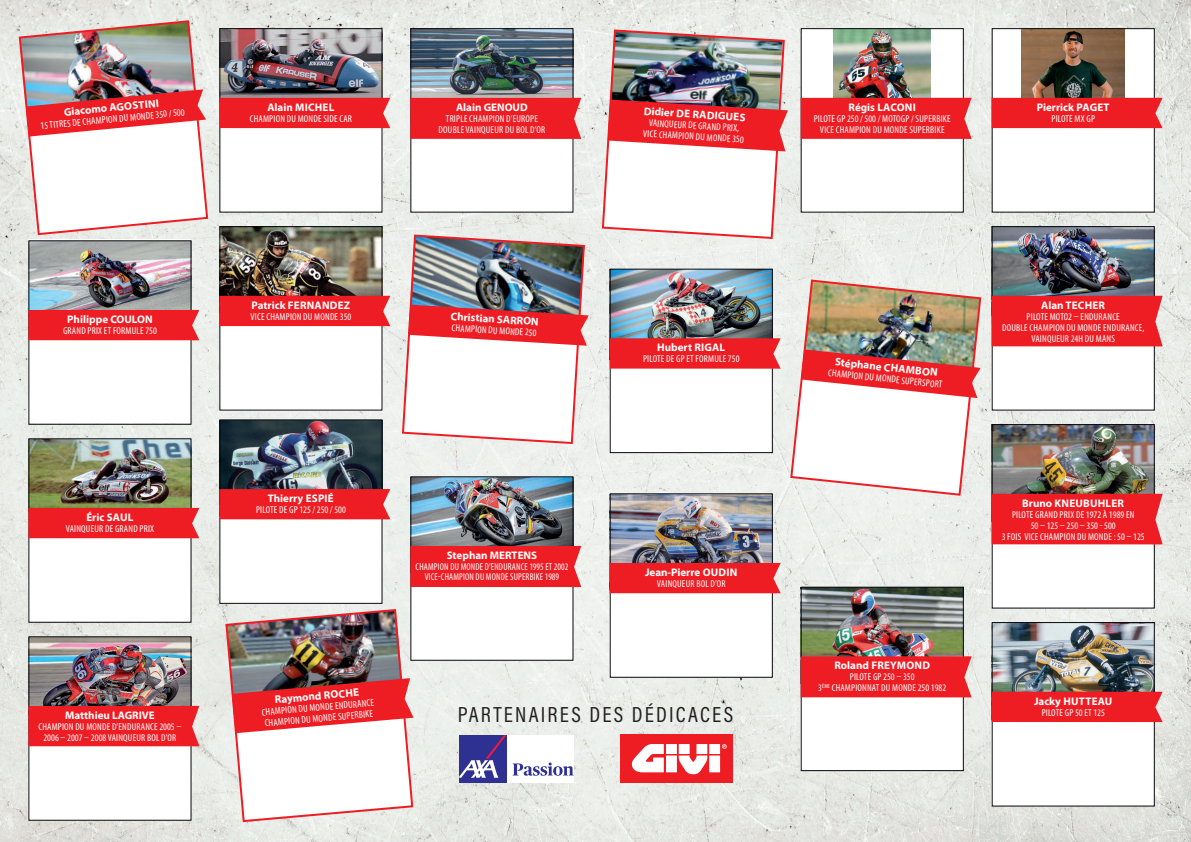
<style>
.page{position:relative;width:1191px;height:842px;background:#fff}
.page>*{position:absolute;margin:0;border:0;box-sizing:border-box;transform-origin:0 0}
.t1{font:22px "Acumin Pro Cond";letter-spacing:.1em;color:#231f20}
.t2{font:700 11px "Myriad Pro";color:#fff}
.t3{font:700 11px "Myriad Pro";letter-spacing:.02em;color:#fff}
.t4{font:condensed 10px/11px "Myriad Pro";letter-spacing:.02em;color:#fff;text-align:center}
.t5{font:condensed 10px/10px "Myriad Pro";letter-spacing:.02em;color:#fff;text-align:center;scale:.94 1}
.t6{font:condensed 10px "Myriad Pro";color:#fff}
</style>
<div class="page">
<img style="left:0;top:0;width:1191px;height:842px">
<div style="left:28px;top:240px;width:162px;height:183px;background:#fff"></div>
<div style="left:28px;top:438px;width:162px;height:183px;background:#fff"></div>
<div style="left:221px;top:29px;width:162px;height:183px;background:#fff"></div>
<div style="left:220px;top:227px;width:162px;height:183px;background:#fff"></div>
<div style="left:411px;top:29px;width:162px;height:183px;background:#fff"></div>
<div style="left:801px;top:29px;width:162px;height:183px;background:#fff"></div>
<div style="left:992px;top:29px;width:162px;height:183px;background:#fff"></div>
<div style="left:991px;top:227px;width:162px;height:183px;background:#fff"></div>
<div style="left:991px;top:424px;width:162px;height:184px;background:#fff"></div>
<div style="left:991px;top:622px;width:162px;height:183px;background:#fff"></div>
<svg style="left:18px;top:19px;width:191px;height:217px;background:#e8e7e2"></svg>
<img style="left:20px;top:21px;width:187px;height:213px">
<img style="left:221px;top:30px;width:159px;height:68px">
<div style="left:219px;top:28px;width:163px;height:185px;border:1px solid #08080d"></div>
<div style="left:219px;top:98px;width:171px;height:30px;background:#ee1d23"></div>
<img style="left:412px;top:30px;width:159px;height:68px">
<div style="left:410px;top:28px;width:163px;height:185px;border:1px solid #08080d"></div>
<div style="left:410px;top:98px;width:171px;height:41px;background:#ee1d23"></div>
<img style="left:601px;top:28px;width:187px;height:212px">
<img style="left:833px;top:30px;width:98px;height:68px">
<div style="left:800px;top:98px;width:171px;height:41px;background:#ee1d23"></div>
<img style="left:1021px;top:30px;width:103px;height:68px">
<div style="left:991px;top:98px;width:171px;height:30px;background:#ee1d23"></div>
<img style="left:30px;top:242px;width:159px;height:68px">
<div style="left:28px;top:310px;width:171px;height:30px;background:#ee1d23"></div>
<img style="left:221px;top:228px;width:159px;height:68px">
<div style="left:219px;top:226px;width:163px;height:185px;border:1px solid #08080d"></div>
<div style="left:219px;top:296px;width:171px;height:30px;background:#ee1d23"></div>
<div style="left:220px;top:420px;width:162px;height:183px;background:#fff"></div>
<img style="left:221px;top:421px;width:159px;height:68px">
<div style="left:219px;top:419px;width:163px;height:185px;border:1px solid #08080d"></div>
<div style="left:219px;top:489px;width:171px;height:30px;background:#ee1d23"></div>
<div style="left:609px;top:269px;width:162px;height:184px;background:#fff"></div>
<img style="left:611px;top:271px;width:160px;height:67px">
<div style="left:609px;top:269px;width:164px;height:184px;border:1px solid #08080d"></div>
<svg style="left:609px;top:338px;width:171px;height:31px;background:#ec242a"></svg>
<img style="left:789px;top:278px;width:193px;height:219px">
<img style="left:801px;top:349px;width:179px;height:49px">
<img style="left:993px;top:228px;width:159px;height:68px">
<div style="left:991px;top:226px;width:163px;height:185px;border:1px solid #08080d"></div>
<div style="left:991px;top:296px;width:171px;height:50px;background:#ee1d23"></div>
<img style="left:30px;top:440px;width:159px;height:68px">
<div style="left:28px;top:438px;width:163px;height:185px;border:1px solid #08080d"></div>
<div style="left:28px;top:508px;width:171px;height:30px;background:#ee1d23"></div>
<img style="left:401px;top:233px;width:188px;height:212px">
<div style="left:410px;top:477px;width:163px;height:183px;background:#fff"></div>
<img style="left:412px;top:478px;width:159px;height:68px">
<div style="left:410px;top:476px;width:163px;height:185px;border:1px solid #08080d"></div>
<div style="left:410px;top:546px;width:171px;height:41px;background:#ee1d23"></div>
<div style="left:609px;top:494px;width:162px;height:183px;background:#fff"></div>
<img style="left:611px;top:495px;width:160px;height:68px">
<div style="left:609px;top:493px;width:164px;height:185px;border:1px solid #08080d"></div>
<div style="left:609px;top:563px;width:171px;height:30px;background:#ee1d23"></div>
<img style="left:993px;top:426px;width:159px;height:68px">
<div style="left:991px;top:424px;width:163px;height:185px;border:1px solid #08080d"></div>
<div style="left:991px;top:494px;width:171px;height:50px;background:#ee1d23"></div>
<div style="left:28px;top:636px;width:162px;height:183px;background:#fff"></div>
<img style="left:30px;top:638px;width:159px;height:68px">
<div style="left:28px;top:636px;width:163px;height:185px;border:1px solid #08080d"></div>
<div style="left:28px;top:706px;width:171px;height:40px;background:#ee1d23"></div>
<svg style="left:224px;top:608px;width:190px;height:215px;background:#e9e6e1"></svg>
<img style="left:227px;top:609px;width:186px;height:211px">
<div style="left:801px;top:586px;width:162px;height:184px;background:#fff"></div>
<img style="left:802px;top:589px;width:159px;height:67px">
<div style="left:800px;top:587px;width:163px;height:184px;border:1px solid #08080d"></div>
<div style="left:800px;top:656px;width:171px;height:41px;background:#ee1d23"></div>
<img style="left:993px;top:624px;width:159px;height:68px">
<div style="left:991px;top:622px;width:163px;height:184px;border:1px solid #08080d"></div>
<div style="left:991px;top:692px;width:171px;height:30px;background:#ee1d23"></div>
<div style="left:505px;top:735px;width:69px;height:47px;background:#fff"></div>
<svg style="left:512px;top:762px;width:61px;height:14px"></svg>
<div style="left:459px;top:735px;width:47px;height:47px;background:#2e3092"></div>
<svg style="left:459px;top:735px;width:47px;height:43px"></svg>
<div style="left:620px;top:734px;width:113px;height:48px;background:#ee1d23"></div>
<svg style="left:632px;top:744px;width:95px;height:30px"></svg>
<p class="t2" style="left:63px;top:105px;width:97px;rotate:-5deg">Giacomo AGOSTINI</p>
<p class="t4" style="left:40px;top:121px;width:146px;rotate:-6deg">15 TITRES DE CHAMPION DU MONDE 350 / 500</p>
<p class="t2" style="left:67px;top:312px;width:87px">Philippe COULON</p>
<p class="t4" style="left:63px;top:325px;width:95px">GRAND PRIX ET FORMULE 750</p>
<p class="t2" style="left:86px;top:510px;width:48px">Éric SAUL</p>
<p class="t4" style="left:66px;top:523px;width:90px">VAINQUEUR DE GRAND PRIX</p>
<p class="t2" style="left:65px;top:708px;width:91px">Matthieu LAGRIVE</p>
<p class="t4" style="left:38px;top:721px;width:144px">CHAMPION DU MONDE D’ENDURANCE 2005 –<br>2006 – 2007 – 2008 VAINQUEUR BOL D’OR</p>
<p class="t3" style="left:267px;top:100px;width:68px">Alain MICHEL</p>
<p class="t4" style="left:250px;top:113px;width:104px">CHAMPION DU MONDE SIDE CAR</p>
<p class="t2" style="left:456px;top:100px;width:73px">Alain GENOUD</p>
<p class="t4" style="left:438px;top:113px;width:108px">TRIPLE CHAMPION D’EUROPE<br>DOUBLE VAINQUEUR DU BOL D’OR</p>
<p class="t2" style="left:644px;top:104px;width:103px;rotate:3deg">Didier DE RADIGUES</p>
<p class="t4" style="left:644px;top:116px;width:102px;rotate:4deg">VAINQUEUR DE GRAND PRIX,<br>VICE CHAMPION DU MONDE 350</p>
<p class="t2" style="left:848px;top:100px;width:69px">Régis LACONI</p>
<p class="t4" style="left:813px;top:113px;width:138px">PILOTE GP 250 / 500 / MOTOGP / SUPERBIKE<br>VICE CHAMPION DU MONDE SUPERBIKE</p>
<p class="t2" style="left:1036px;top:100px;width:74px">Pierrick PAGET</p>
<p class="t4" style="left:1051px;top:113px;width:45px">PILOTE MX GP</p>
<p class="t3" style="left:251px;top:298px;width:100px">Patrick FERNANDEZ</p>
<p class="t4" style="left:250px;top:311px;width:102px">VICE CHAMPION DU MONDE 350</p>
<p class="t2" style="left:451px;top:309px;width:90px;rotate:3deg">Christian SARRON</p>
<p class="t4" style="left:452px;top:322px;width:86px;rotate:4deg">CHAMPION DU MONDE 250</p>
<p class="t3" style="left:657px;top:340px;width:70px">Hubert RIGAL</p>
<p class="t4" style="left:643px;top:353px;width:98px">PILOTE DE GP ET FORMULE 750</p>
<p class="t2" style="left:836px;top:355px;width:105px;rotate:6deg">Stéphane CHAMBON</p>
<p class="t4" style="left:829px;top:367px;width:116px;rotate:6deg">CHAMPION DU MONDE SUPERSPORT</p>
<p class="t2" style="left:268px;top:491px;width:67px">Thierry ESPIÉ</p>
<p class="t6" style="left:256px;top:504px;width:91px">PILOTE DE GP 125 / 250 / 500</p>
<p class="t2" style="left:274px;top:692px;width:86px;rotate:-5deg">Raymond ROCHE</p>
<p class="t4" style="left:261px;top:707px;width:114px;text-align:left;rotate:-5deg">CHAMPION DU MONDE ENDURANCE<br>CHAMPION DU MONDE SUPERBIKE</p>
<p class="t2" style="left:447px;top:548px;width:92px">Stephan MERTENS</p>
<p class="t5" style="left:415px;top:562px;width:164px">CHAMPION DU MONDE D’ENDURANCE 1995 ET 2002<br>VICE-CHAMPION DU MONDE SUPERBIKE 1989</p>
<p class="t2" style="left:645px;top:565px;width:94px">Jean-Pierre OUDIN</p>
<p class="t4" style="left:657px;top:578px;width:70px">VAINQUEUR BOL D’OR</p>
<h1 class="t1" style="left:458px;top:700px;width:277px">PARTENAIRES DES DÉDICACES</h1>
<p class="t2" style="left:834px;top:658px;width:97px">Roland FREYMOND</p>
<p class="t4" style="left:818px;top:671px;width:129px">PILOTE GP 250 – 350<br>3<sup>ÈME</sup> CHAMPIONNAT DU MONDE 250 1982</p>
<p class="t3" style="left:1041px;top:298px;width:65px">Alan TECHER</p>
<p class="t4" style="left:1002px;top:311px;width:144px">PILOTE MOTO2 – ENDURANCE<br>DOUBLE CHAMPION DU MONDE ENDURANCE,<br>VAINQUEUR 24H DU MANS</p>
<p class="t3" style="left:1022px;top:496px;width:103px">Bruno KNEUBUHLER</p>
<p class="t4" style="left:1001px;top:509px;width:144px">PILOTE GRAND PRIX DE 1972 À 1989 EN<br>50 – 125 – 250 – 350 - 500<br>3 FOIS VICE CHAMPION DU MONDE : 50 – 125</p>
<p class="t2" style="left:1034px;top:694px;width:80px">Jacky HUTTEAU</p>
<p class="t4" style="left:1041px;top:707px;width:65px">PILOTE GP 50 ET 125</p>
</div>
